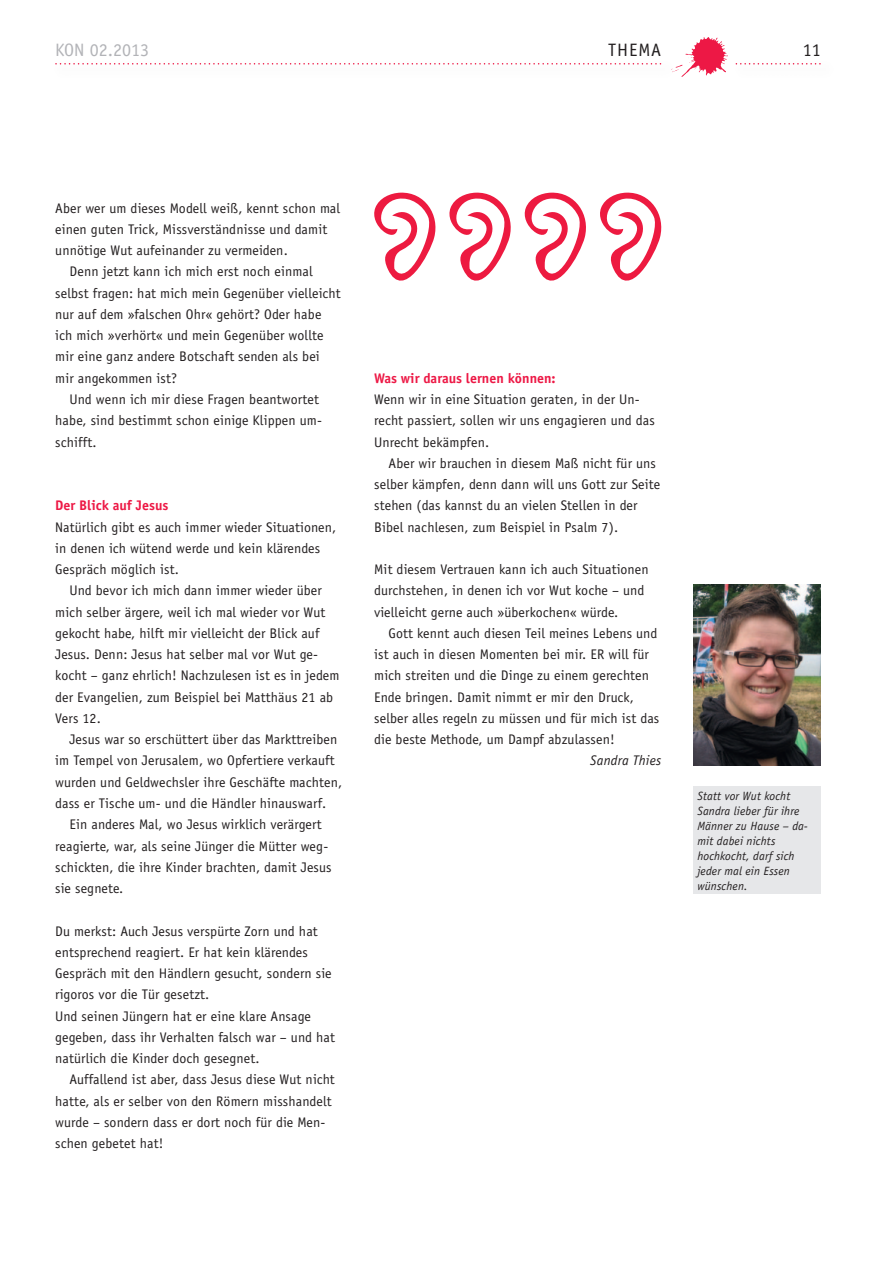
<style>
.page{position:relative;width:893px;height:1263px;background:#fff}
.page>*{position:absolute;margin:0;border:0;box-sizing:border-box;transform-origin:0 0}
.t1{font:18px "Officina Sans";color:#b2b3b7}
.t2{font:18px "Officina Sans";letter-spacing:.05em;color:#231f20}
.t3{font:13.95px/21.3px "Officina Sans";letter-spacing:.01em;color:#231f20}
.t4{font:700 13.95px "Officina Sans";color:#ed1845}
.t5{font:italic 13.95px "Officina Sans";letter-spacing:.01em;color:#231f20}
.t6{font:italic 12px/15px "Officina Sans";letter-spacing:.01em;color:#231f20}
</style>
<div class="page">
<svg style="left:736px;top:63px;width:85px;height:2px"></svg>
<svg style="left:55px;top:63px;width:606px;height:2px"></svg>
<img style="left:693px;top:585px;width:128px;height:180px">
<div style="left:693px;top:787px;width:128px;height:107px;background:#e6e7e9"></div>
<img style="left:671px;top:38px;width:57px;height:39px">
<svg style="left:374px;top:193px;width:61px;height:88px"></svg>
<svg style="left:600px;top:193px;width:61px;height:88px"></svg>
<svg style="left:449px;top:193px;width:62px;height:88px"></svg>
<svg style="left:525px;top:193px;width:61px;height:88px"></svg>
<p class="t1" style="left:55px;top:39px;width:96px">KON 02.2013</p>
<p class="t2" style="left:608px;top:39px;width:54px">THEMA</p>
<p class="t2" style="left:803px;top:39px;width:19px">11</p>
<p class="t3" style="left:55px;top:197px;width:286px">Aber wer um dieses Modell weiß, kennt schon mal</p>
<p class="t3" style="left:55px;top:219px;width:274px">einen guten Trick, Missverständnisse und damit</p>
<p class="t3" style="left:55px;top:240px;width:234px">unnötige Wut aufeinander zu vermeiden.</p>
<p class="t3" style="left:70px;top:261px;width:245px">Denn jetzt kann ich mich erst noch einmal</p>
<p class="t3" style="left:55px;top:282px;width:287px">selbst fragen: hat mich mein Gegenüber vielleicht</p>
<p class="t3" style="left:55px;top:304px;width:268px">nur auf dem »falschen Ohr« gehört? Oder habe</p>
<p class="t3" style="left:55px;top:325px;width:270px">ich mich »verhört« und mein Gegenüber wollte</p>
<p class="t3" style="left:55px;top:346px;width:266px">mir eine ganz andere Botschaft senden als bei</p>
<p class="t3" style="left:55px;top:367px;width:123px">mir angekommen ist?</p>
<p class="t3" style="left:70px;top:389px;width:251px">Und wenn ich mir diese Fragen beantwortet</p>
<p class="t3" style="left:55px;top:410px;width:268px">habe, sind bestimmt schon einige Klippen um-</p>
<p class="t3" style="left:55px;top:431px;width:43px">schifft.</p>
<p class="t4" style="left:55px;top:497px;width:115px">Der Blick auf Jesus</p>
<p class="t3" style="left:55px;top:516px;width:283px">Natürlich gibt es auch immer wieder Situationen, in denen ich wütend werde und kein klärendes<br>Gespräch möglich ist.</p>
<p class="t3" style="left:55px;top:580px;width:286px;text-indent:14px">Und bevor ich mich dann immer wieder über mich selber ärgere, weil ich mal wieder vor Wut gekocht habe, hilft mir vielleicht der Blick auf Jesus. Denn: Jesus hat selber mal vor Wut ge&shy;kocht – ganz ehrlich! Nachzulesen ist es in jedem der Evangelien, zum Beispiel bei Matthäus 21 ab Vers 12.</p>
<p class="t3" style="left:55px;top:729px;width:288px;text-indent:14px">Jesus war so erschüttert über das Markttreiben im Tempel von Jerusalem, wo Opfertiere verkauft wurden und Geldwechsler ihre Geschäfte machten, dass er Tische um- und die Händler hinauswarf.</p>
<p class="t3" style="left:55px;top:814px;width:278px;text-indent:14px">Ein anderes Mal, wo Jesus wirklich verärgert reagierte, war, als seine Jünger die Mütter weg&shy;schickten, die ihre Kinder brachten, damit Jesus sie segnete.</p>
<p class="t3" style="left:55px;top:920px;width:281px">Du merkst: Auch Jesus verspürte Zorn und hat entsprechend reagiert. Er hat kein klärendes Gespräch mit den Händlern gesucht, sondern sie rigoros vor die Tür gesetzt.<br>Und seinen Jüngern hat er eine klare Ansage gegeben, dass ihr Verhalten falsch war – und hat natürlich die Kinder doch gesegnet.</p>
<p class="t3" style="left:55px;top:1069px;width:281px;text-indent:14px">Auffallend ist aber, dass Jesus diese Wut nicht hatte, als er selber von den Römern misshandelt wurde – sondern dass er dort noch für die Men&shy;schen gebetet hat!</p>
<p class="t4" style="left:374px;top:369px;width:183px">Was wir daraus lernen können:</p>
<p class="t3" style="left:374px;top:389px;width:282px">Wenn wir in eine Situation geraten, in der Un&shy;recht passiert, sollen wir uns engagieren und das<br>Unrecht bekämpfen.</p>
<p class="t3" style="left:374px;top:452px;width:288px;text-indent:14px">Aber wir brauchen in diesem Maß nicht für uns selber kämpfen, denn dann will uns Gott zur Seite stehen (das kannst du an vielen Stellen in der Bibel nachlesen, zum Beispiel in Psalm 7).</p>
<p class="t3" style="left:374px;top:559px;width:276px">Mit diesem Vertrauen kann ich auch Situationen durchstehen, in denen ich vor Wut koche – und vielleicht gerne auch »überkochen« würde.</p>
<p class="t3" style="left:374px;top:622px;width:287px;text-indent:14px">Gott kennt auch diesen Teil meines Lebens und ist auch in diesen Momenten bei mir. ER will für mich streiten und die Dinge zu einem gerechten Ende bringen. Damit nimmt er mir den Druck, selber alles regeln zu müssen und für mich ist das die beste Methode, um Dampf abzulassen!</p>
<p class="t5" style="left:590px;top:753px;width:72px">Sandra Thies</p>
<p class="t6" style="left:697px;top:788px;width:112px">Statt vor Wut kocht<br>Sandra lieber für ihre<br>Männer zu Hause – da&shy;mit dabei nichts hochkocht, darf sich jeder mal ein Essen wünschen.</p>
</div>
